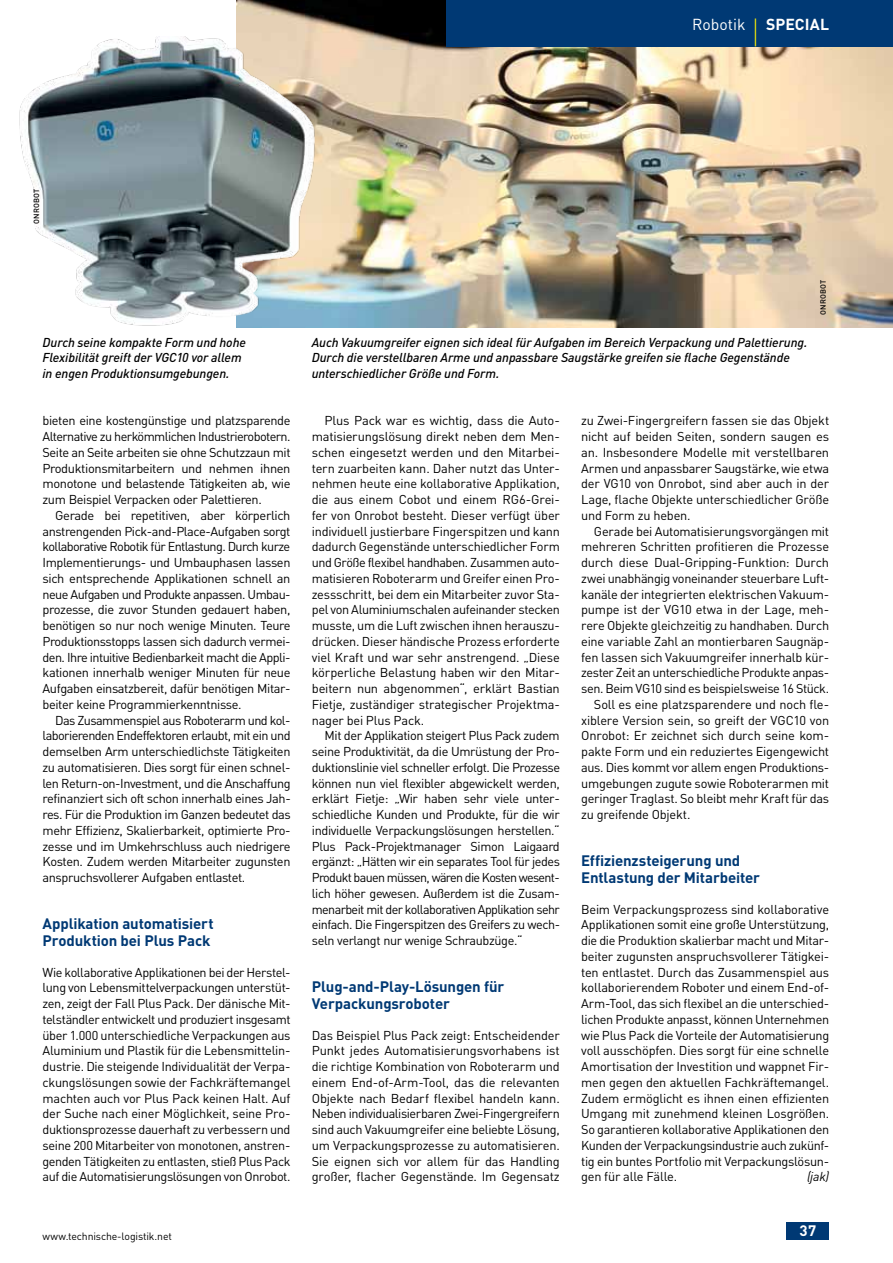
<style>
.page{position:relative;width:893px;height:1263px;background:#fff}
.page>*{position:absolute;margin:0;border:0;box-sizing:border-box;transform-origin:0 0}
.t1{font:15.75px "DIN";color:#fff}
.t2{font:700 15px/16.5px "DIN";letter-spacing:-.01em;color:#003974}
.t3{font:700 15px "DIN";color:#fff}
.t4{font:12.75px/15.8px "DIN Pro";letter-spacing:-.02em;color:#000;text-align:justify}
.t5{font:italic 500 12.75px/15.8px "DIN";letter-spacing:-.01em;color:#000}
.t6{font:italic 12.75px "DIN";color:#000}
.t7{font:10.5px "DIN";letter-spacing:-.015em;color:#000}
.t8{font:500 7.5px "DIN Pro";letter-spacing:.04em;color:#000}
.s1{font-size:32.4px;color:#fff200}
.s2{font-weight:700}
</style>
<div class="page">
<img style="left:236px;top:0;width:657px;height:328px">
<img style="left:19px;top:36px;width:299px;height:292px">
<div style="left:787px;top:1222px;width:42px;height:17px;background:#003974"></div>
<div style="left:446px;top:0;width:447px;height:47px;background:#003974"></div>
<p class="t1" style="left:692px;top:15px;width:139px">Robotik <span class="s1">|</span> <span class="s2">Special</span></p>
<p class="t8" style="left:31px;top:224px;width:37px;rotate:-90deg">Onrobot</p>
<p class="t5" style="left:43px;top:334px;width:205px">Durch seine kompakte Form und hohe<br>Flexibilität greift der VGC10 vor allem in engen Produktionsumgebungen.</p>
<p class="t4" style="left:43px;top:412px;width:250px">bieten eine kostengünstige und platzsparende Alternative zu herkömmlichen Industrierobotern.<br>Seite an Seite arbeiten sie ohne Schutzzaun mit Produktionsmitarbeitern und nehmen ihnen monotone und belastende Tätigkeiten ab, wie zum Beispiel Verpacken oder Palettieren.</p>
<p class="t4" style="left:43px;top:507px;width:250px;text-indent:13px">Gerade bei repetitiven, aber körperlich anstrengenden Pick-and-Place-Aufgaben sorgt kollaborative Robotik für Entlastung. Durch kurze Implementierungs- und Umbauphasen lassen sich entsprechende Applikationen schnell an neue Aufgaben und Produkte anpassen. Umbau&shy;prozesse, die zuvor Stunden gedauert haben, benötigen so nur noch wenige Minuten. Teure Produktionsstopps lassen sich dadurch vermei&shy;den. Ihre intuitive Bedienbarkeit macht die Appli&shy;kationen innerhalb weniger Minuten für neue Aufgaben einsatzbereit, dafür benötigen Mitar&shy;beiter keine Programmierkenntnisse.</p>
<p class="t4" style="left:43px;top:712px;width:250px;text-indent:13px">Das Zusammenspiel aus Roboterarm und kol&shy;laborierenden Endeffektoren erlaubt, mit ein und demselben Arm unterschiedlichste Tätigkeiten zu automatisieren. Dies sorgt für einen schnel&shy;len Return-on-Investment, und die Anschaffung refinanziert sich oft schon innerhalb eines Jah&shy;res. Für die Produktion im Ganzen bedeutet das mehr Effizienz, Skalierbarkeit, optimierte Pro&shy;zesse und im Umkehrschluss auch niedrigere Kosten. Zudem werden Mitarbeiter zugunsten anspruchsvollerer Aufgaben entlastet.</p>
<p class="t2" style="left:43px;top:915px;width:173px">Applikation automatisiert<br>Produktion bei Plus Pack</p>
<p class="t4" style="left:43px;top:964px;width:250px">Wie kollaborative Applikationen bei der Herstel&shy;lung von Lebensmittelverpackungen unterstüt&shy;zen, zeigt der Fall Plus Pack. Der dänische Mit&shy;telständler entwickelt und produziert insgesamt über 1.000 unterschiedliche Verpackungen aus Aluminium und Plastik für die Lebensmittelin&shy;dustrie. Die steigende Individualität der Verpa&shy;ckungslösungen sowie der Fachkräftemangel machten auch vor Plus Pack keinen Halt. Auf der Suche nach einer Möglichkeit, seine Pro&shy;duktionsprozesse dauerhaft zu verbessern und seine 200 Mitarbeiter von monotonen, anstren&shy;genden Tätigkeiten zu entlasten, stieß Plus Pack auf die Automatisierungslösungen von Onrobot.</p>
<p class="t7" style="left:43px;top:1230px;width:131px">www.technische-logistik.net</p>
<p class="t5" style="left:312px;top:334px;width:497px">Auch Vakuumgreifer eignen sich ideal für Aufgaben im Bereich Verpackung und Palettierung.<br>Durch die verstellbaren Arme und anpassbare Saugstärke greifen sie flache Gegenstände unterschiedlicher Größe und Form.</p>
<p class="t8" style="left:818px;top:315px;width:37px;rotate:-90deg">Onrobot</p>
<p class="t4" style="left:312px;top:412px;width:250px;text-indent:13px">Plus Pack war es wichtig, dass die Auto&shy;matisierungslösung direkt neben dem Men&shy;schen eingesetzt werden und den Mitarbei&shy;tern zuarbeiten kann. Daher nutzt das Unter&shy;nehmen heute eine kollaborative Applikation, die aus einem Cobot und einem RG6-Grei&shy;fer von Onrobot besteht. Dieser verfügt über individuell justierbare Fingerspitzen und kann dadurch Gegenstände unterschiedlicher Form und Größe flexibel handhaben. Zusammen auto&shy;matisieren Roboterarm und Greifer einen Pro&shy;zessschritt, bei dem ein Mitarbeiter zuvor Sta&shy;pel von Aluminiumschalen aufeinander stecken musste, um die Luft zwischen ihnen herauszu&shy;drücken. Dieser händische Prozess erforderte viel Kraft und war sehr anstrengend. „Diese körperliche Belastung haben wir den Mitar&shy;beitern nun abgenommen“, erklärt Bastian Fietje, zuständiger strategischer Projektma&shy;nager bei Plus Pack.</p>
<p class="t4" style="left:312px;top:727px;width:250px;text-indent:13px">Mit der Applikation steigert Plus Pack zudem seine Produktivität, da die Umrüstung der Pro&shy;duktionslinie viel schneller erfolgt. Die Prozesse können nun viel flexibler abgewickelt werden, erklärt Fietje: „Wir haben sehr viele unter&shy;schiedliche Kunden und Produkte, für die wir individuelle Verpackungslösungen herstellen.“ Plus Pack-Projektmanager Simon Laigaard ergänzt: „Hätten wir ein separates Tool für jedes Produkt bauen müssen, wären die Kosten wesent&shy;lich höher gewesen. Außerdem ist die Zusam&shy;menarbeit mit der kollaborativen Applikation sehr einfach. Die Fingerspitzen des Greifers zu wech&shy;seln verlangt nur wenige Schraubzüge.“</p>
<p class="t2" style="left:312px;top:978px;width:194px">Plug-and-Play-Lösungen für<br>Verpackungsroboter</p>
<p class="t4" style="left:312px;top:1027px;width:250px">Das Beispiel Plus Pack zeigt: Entscheidender Punkt jedes Automatisierungsvorhabens ist die richtige Kombination von Roboterarm und einem End-of-Arm-Tool, das die relevanten Objekte nach Bedarf flexibel handeln kann.<br>Neben individualisierbaren Zwei-Fingergreifern sind auch Vakuumgreifer eine beliebte Lösung, um Verpackungsprozesse zu automatisieren.<br>Sie eignen sich vor allem für das Handling großer, flacher Gegenstände. Im Gegensatz</p>
<p class="t4" style="left:581px;top:412px;width:250px">zu Zwei-Fingergreifern fassen sie das Objekt nicht auf beiden Seiten, sondern saugen es an. Insbesondere Modelle mit verstellbaren Armen und anpassbarer Saugstärke, wie etwa der VG10 von Onrobot, sind aber auch in der Lage, flache Objekte unterschiedlicher Größe und Form zu heben.</p>
<p class="t4" style="left:594px;top:523px;width:237px">Gerade bei Automatisierungsvorgängen mit</p>
<p class="t4" style="left:581px;top:538px;width:249px">mehreren Schritten profitieren die Prozesse</p>
<p class="t4" style="left:581px;top:554px;width:250px">durch diese Dual-Gripping-Funktion: Durch</p>
<p class="t4" style="left:581px;top:570px;width:250px">zwei unabhängig voneinander steuerbare Luft-</p>
<p class="t4" style="left:581px;top:586px;width:250px">kanäle der integrierten elektrischen Vakuum-</p>
<p class="t4" style="left:581px;top:601px;width:250px">pumpe ist der VG10 etwa in der Lage, meh-</p>
<p class="t4" style="left:581px;top:617px;width:250px">rere Objekte gleichzeitig zu handhaben. Durch</p>
<p class="t4" style="left:581px;top:633px;width:250px">eine variable Zahl an montierbaren Saugnäp-</p>
<p class="t4" style="left:581px;top:649px;width:250px">fen lassen sich Vakuumgreifer innerhalb kür-</p>
<p class="t4" style="left:581px;top:664px;width:250px">zester Zeit an unterschiedliche Produkte anpas-</p>
<p class="t4" style="left:581px;top:680px;width:250px">sen. Beim VG10 sind es beispielsweise 16 Stück.</p>
<p class="t4" style="left:594px;top:696px;width:237px">Soll es eine platzsparendere und noch fle-</p>
<p class="t4" style="left:581px;top:712px;width:249px">xiblere Version sein, so greift der VGC10 von</p>
<p class="t4" style="left:581px;top:727px;width:250px">Onrobot: Er zeichnet sich durch seine kom-</p>
<p class="t4" style="left:581px;top:743px;width:250px">pakte Form und ein reduziertes Eigengewicht</p>
<p class="t4" style="left:581px;top:759px;width:250px">aus. Dies kommt vor allem engen Produktions-</p>
<p class="t4" style="left:581px;top:775px;width:250px">umgebungen zugute sowie Roboterarmen mit</p>
<p class="t4" style="left:581px;top:790px;width:249px">geringer Traglast. So bleibt mehr Kraft für das</p>
<p class="t4" style="left:581px;top:806px;width:111px">zu greifende Objekt.</p>
<p class="t2" style="left:581px;top:852px;width:180px">Effizienzsteigerung und<br>Entlastung der Mitarbeiter</p>
<p class="t4" style="left:581px;top:901px;width:250px">Beim Verpackungsprozess sind kollaborative Applikationen somit eine große Unterstützung, die die Produktion skalierbar macht und Mitar&shy;beiter zugunsten anspruchsvollerer Tätigkei&shy;ten entlastet. Durch das Zusammenspiel aus kollaborierendem Roboter und einem End-of-Arm-Tool, das sich flexibel an die unterschied&shy;lichen Produkte anpasst, können Unternehmen wie Plus Pack die Vorteile der Automatisierung voll ausschöpfen. Dies sorgt für eine schnelle Amortisation der Investition und wappnet Fir&shy;men gegen den aktuellen Fachkräftemangel.<br>Zudem ermöglicht es ihnen einen effizienten Umgang mit zunehmend kleinen Losgrößen.<br>So garantieren kollaborative Applikationen den Kunden der Verpackungsindustrie auch zukünf&shy;tig ein buntes Portfolio mit Verpackungslösun&shy;gen für alle Fälle.</p>
<p class="t6" style="left:807px;top:1169px;width:24px">(jak)</p>
<p class="t3" style="left:800px;top:1221px;width:18px">37</p>
</div>
